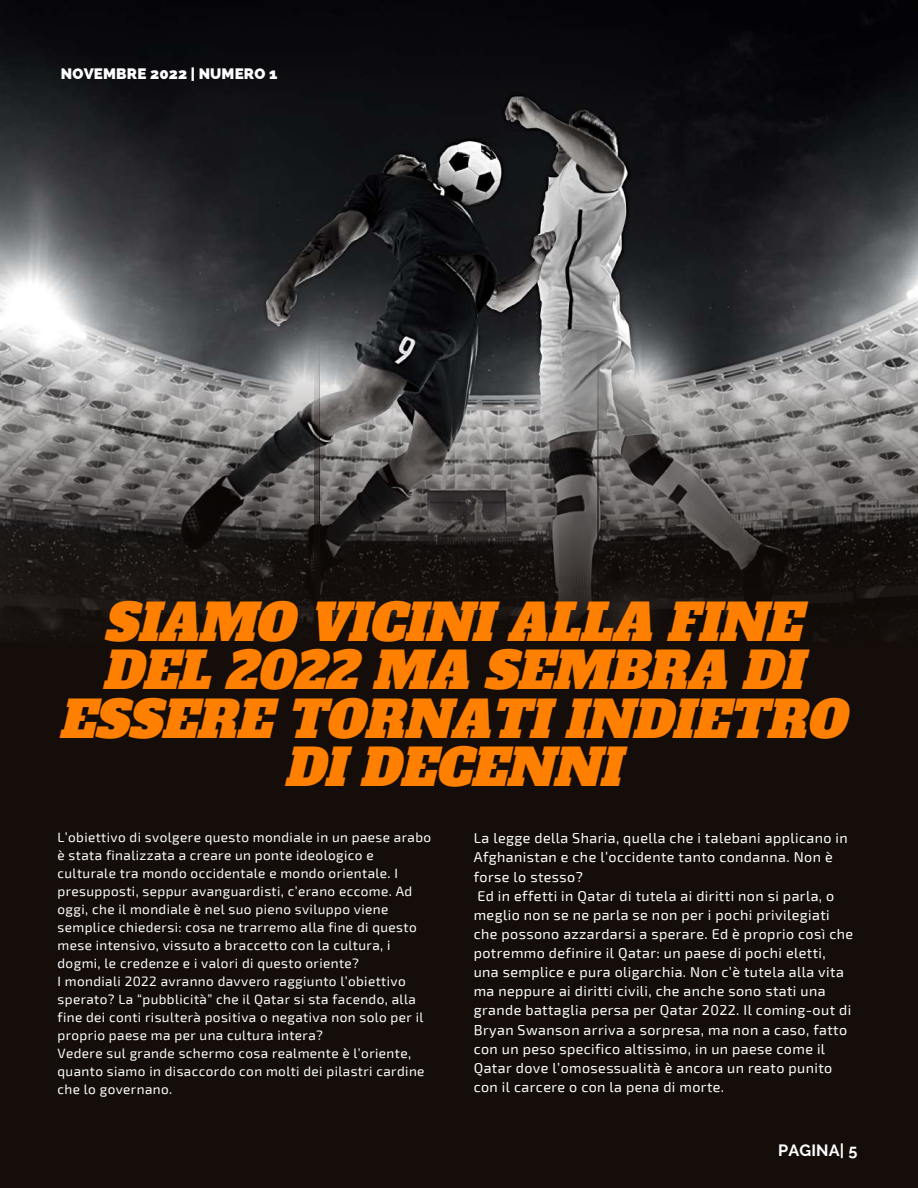
<style>
.page{position:relative;width:918px;height:1188px;background:#140d0a}
.page>*{position:absolute;margin:0;border:0;box-sizing:border-box;transform-origin:0 0}
.t1{font:49.5px/48.3px "CA Generated";color:#ff8000;text-align:center}
.t2{font:700 16.2px "Raleway";letter-spacing:.01em;color:#fff}
.t3{font:800 15.15px "Raleway";letter-spacing:.01em;color:#fff}
.t4{font:14.25px/19.2px "Exo 2";letter-spacing:.03em;color:#fff}
.t5{font:13.5px/18px "Exo 2";letter-spacing:.03em;color:#fff}
</style>
<div class="page">
<img style="left:0;top:0;width:918px;height:366px">
<svg style="left:0;top:343px;width:319px;height:298px"></svg>
<svg style="left:315px;top:366px;width:283px;height:275px"></svg>
<svg style="left:598px;top:334px;width:320px;height:306px"></svg>
<p class="t3" style="left:61px;top:64px;width:218px">NOVEMBRE 2022 | NUMERO 1</p>
<h1 class="t1" style="left:63px;top:600px;width:788px">SIAMO VICINI ALLA FINE<br>DEL 2022 MA SEMBRA DI<br>ESSERE TORNATI INDIETRO<br>DI DECENNI</h1>
<p class="t5" style="left:58px;top:828px;width:375px">L’obiettivo di svolgere questo mondiale in un paese arabo è stata finalizzata a creare un ponte ideologico e culturale tra mondo occidentale e mondo orientale. I presupposti, seppur avanguardisti, c’erano eccome. Ad oggi, che il mondiale è nel suo pieno sviluppo viene semplice chiedersi: cosa ne trarremo alla fine di questo mese intensivo, vissuto a braccetto con la cultura, i dogmi, le credenze e i valori di questo oriente?<br>I mondiali 2022 avranno davvero raggiunto l’obiettivo sperato? La “pubblicità” che il Qatar si sta facendo, alla fine dei conti risulterà positiva o negativa non solo per il proprio paese ma per una cultura intera?<br>Vedere sul grande schermo cosa realmente è l’oriente, quanto siamo in disaccordo con molti dei pilastri cardine che lo governano.</p>
<p class="t4" style="left:474px;top:828px;width:381px">La legge della Sharia, quella che i talebani applicano in Afghanistan e che l’occidente tanto condanna. Non è forse lo stesso?<br>Ed in effetti in Qatar di tutela ai diritti non si parla, o meglio non se ne parla se non per i pochi privilegiati che possono azzardarsi a sperare. Ed è proprio così che potremmo definire il Qatar: un paese di pochi eletti, una semplice e pura oligarchia. Non c’è tutela alla vita ma neppure ai diritti civili, che anche sono stati una grande battaglia persa per Qatar 2022. Il coming-out di Bryan Swanson arriva a sorpresa, ma non a caso, fatto con un peso specifico altissimo, in un paese come il Qatar dove l’omosessualità è ancora un reato punito con il carcere o con la pena di morte.</p>
<p class="t2" style="left:778px;top:1141px;width:81px">PAGINA| 5</p>
</div>
